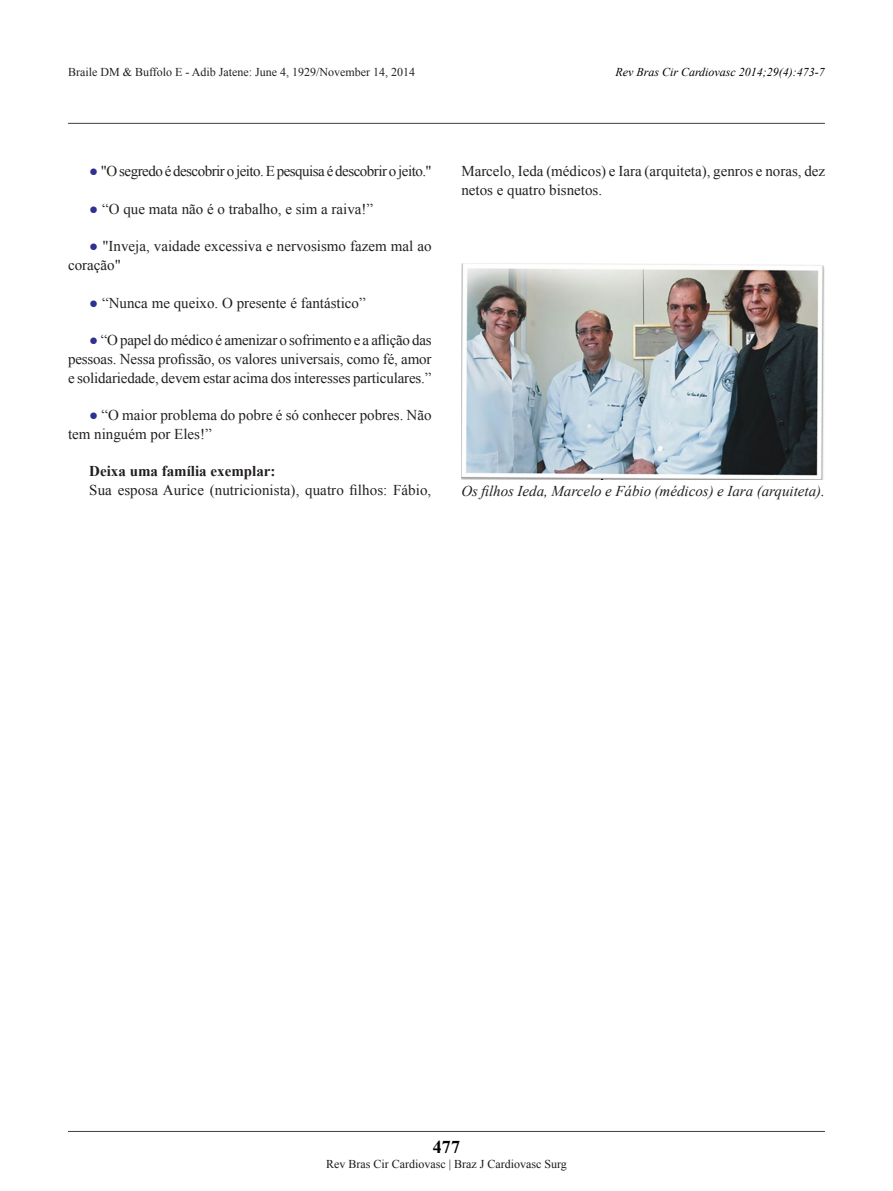
<style>
.page{position:relative;width:893px;height:1191px;background:#fff}
.page>*{position:absolute;margin:0;border:0;box-sizing:border-box;transform-origin:0 0}
.t1{font:700 18px "Times New Roman";color:#000}
.t2{font:15px/18.8px "Times New Roman";color:#231f20}
.t3{font:15px "Times New Roman";letter-spacing:-.035em;color:#231f20}
.Legenda_Fig{font:italic 15px "Times New Roman";color:#231f20}
.t4{font:700 15px "Times New Roman";color:#231f20}
.t5{font:12px "Times New Roman";color:#231f20}
.t6{font:12px "Times New Roman";color:#1a1a1a}
.t7{font:italic 12px "Times New Roman";color:#000}
.s1{color:#2e3092}
</style>
<div class="page">
<hr style="left:68px;top:123px;width:757px;height:1px;background:#3e3e3f">
<hr style="left:68px;top:1131px;width:757px;height:1px;background:#3e3e3f">
<img style="left:461px;top:264px;width:364px;height:216px">
<p class="t5" style="left:68px;top:64px;width:349px">Braile DM &amp; Buffolo E - Adib Jatene: June 4, 1929/November 14, 2014</p>
<p class="t7" style="left:615px;top:64px;width:211px">Rev Bras Cir Cardiovasc 2014;29(4):473-7</p>
<p class="t3" style="left:89px;top:161px;width:344px"><span class="s1">●</span> "O segredo é descobrir o jeito. E pesquisa é descobrir o jeito."</p>
<p class="t2" style="left:89px;top:199px;width:285px"><span class="s1">●</span> “O que mata não é o trabalho, e sim a raiva!”</p>
<p class="t2" style="left:68px;top:237px;width:365px;text-indent:21px"><span class="s1">●</span> "Inveja, vaidade excessiva e nervosismo fazem mal ao coração"</p>
<p class="t2" style="left:89px;top:293px;width:278px"><span class="s1">●</span> “Nunca me queixo. O presente é fantástico”</p>
<p class="t2" style="left:68px;top:330px;width:365px;text-align:justify;text-indent:21px"><span class="s1">●</span> “O papel do médico é amenizar o sofrimento e a aflição das pessoas. Nessa profissão, os valores universais, como fé, amor e solidariedade, devem estar acima dos interesses particulares.”</p>
<p class="t2" style="left:68px;top:405px;width:365px;text-indent:21px"><span class="s1">●</span> “O maior problema do pobre é só conhecer pobres. Não tem ninguém por Eles!”</p>
<p class="t4" style="left:89px;top:461px;width:188px">Deixa uma família exemplar:</p>
<p class="t2" style="left:89px;top:480px;width:344px">Sua esposa Aurice (nutricionista), quatro filhos: Fábio,</p>
<p class="t2" style="left:461px;top:162px;width:365px">Marcelo, Ieda (médicos) e Iara (arquiteta), genros e noras, dez netos e quatro bisnetos.</p>
<p class="Legenda_Fig" style="left:461px;top:481px;width:365px">Os filhos Ieda, Marcelo e Fábio (médicos) e Iara (arquiteta).</p>
<p class="t1" style="left:433px;top:1134px;width:28px">477</p>
<p class="t6" style="left:326px;top:1156px;width:242px">Rev Bras Cir Cardiovasc | Braz J Cardiovasc Surg</p>
</div>
